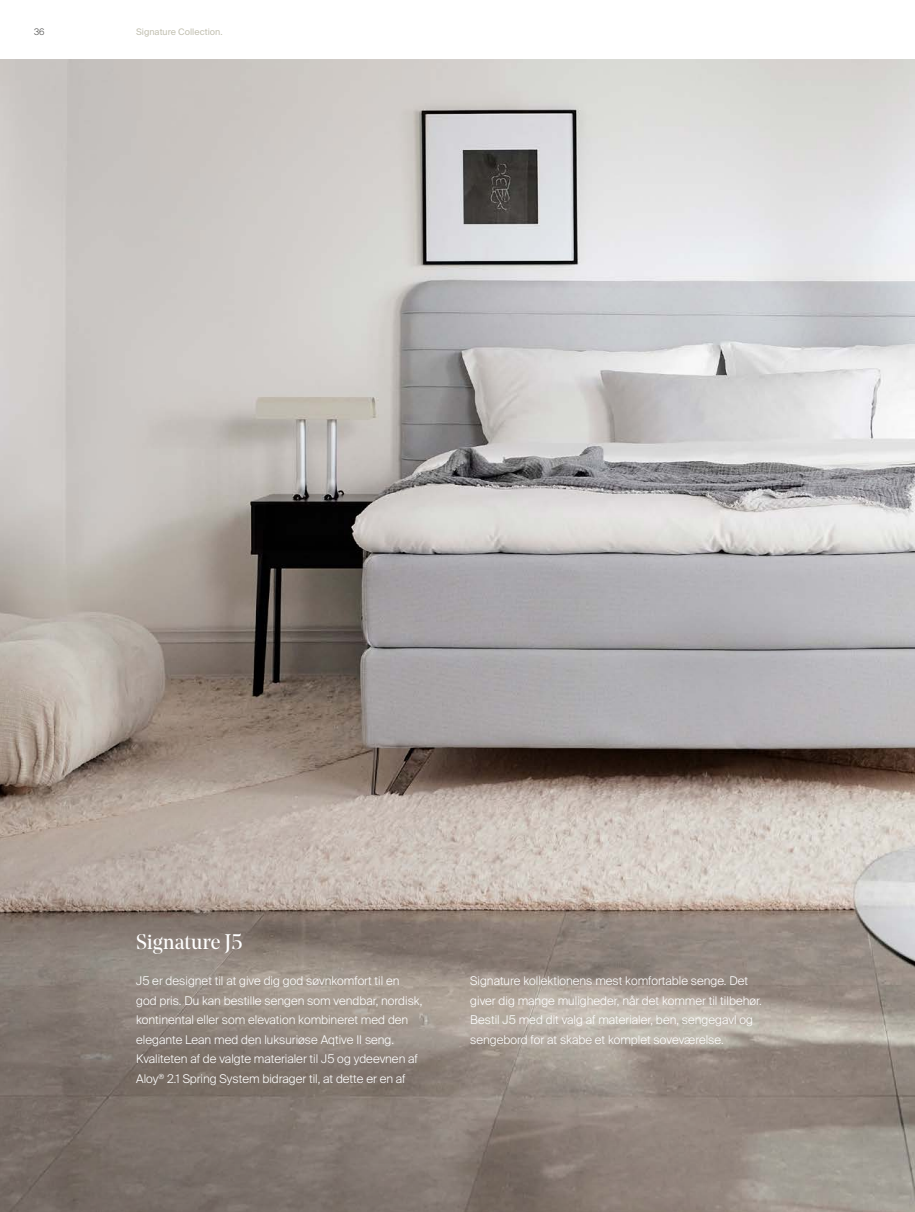
<style>
.page{position:relative;width:915px;height:1212px;background:#fff}
.page>*{position:absolute;margin:0;border:0;box-sizing:border-box;transform-origin:0 0}
.t1{font:21px "Noe Display";color:#fff}
.t2{font:300 12px/19.5px "Suisse Intl";color:#fff}
.t3{font:9px "Suisse Intl";color:#c2c0b1}
.t4{font:300 9px "Suisse Intl";color:#575756}
</style>
<div class="page">
<img style="left:0;top:60px;width:914px;height:489px">
<img style="left:0;top:549px;width:914px;height:663px">
<p class="t4" style="left:34px;top:26px;width:12px">36</p>
<p class="t3" style="left:136px;top:26px;width:88px">Signature Collection.</p>
<p class="t1" style="left:136px;top:928px;width:108px">Signature J5</p>
<p class="t2" style="left:136px;top:971px;width:287px">J5 er designet til at give dig god søvnkomfort til en god pris. Du kan bestille sengen som vendbar, nordisk, kontinental eller som elevation kombineret med den elegante Lean med den luksuriøse Aqtive II seng.<br>Kvaliteten af de valgte materialer til J5 og ydeevnen af Aloy<sup>®</sup> 2.1 Spring System bidrager til, at dette er en af</p>
<p class="t2" style="left:470px;top:971px;width:293px">Signature kollektionens mest komfortable senge. Det giver dig mange muligheder, når det kommer til tilbehør.<br>Bestil J5 med dit valg af materialer, ben, sengegavl og sengebord for at skabe et komplet soveværelse.</p>
</div>
